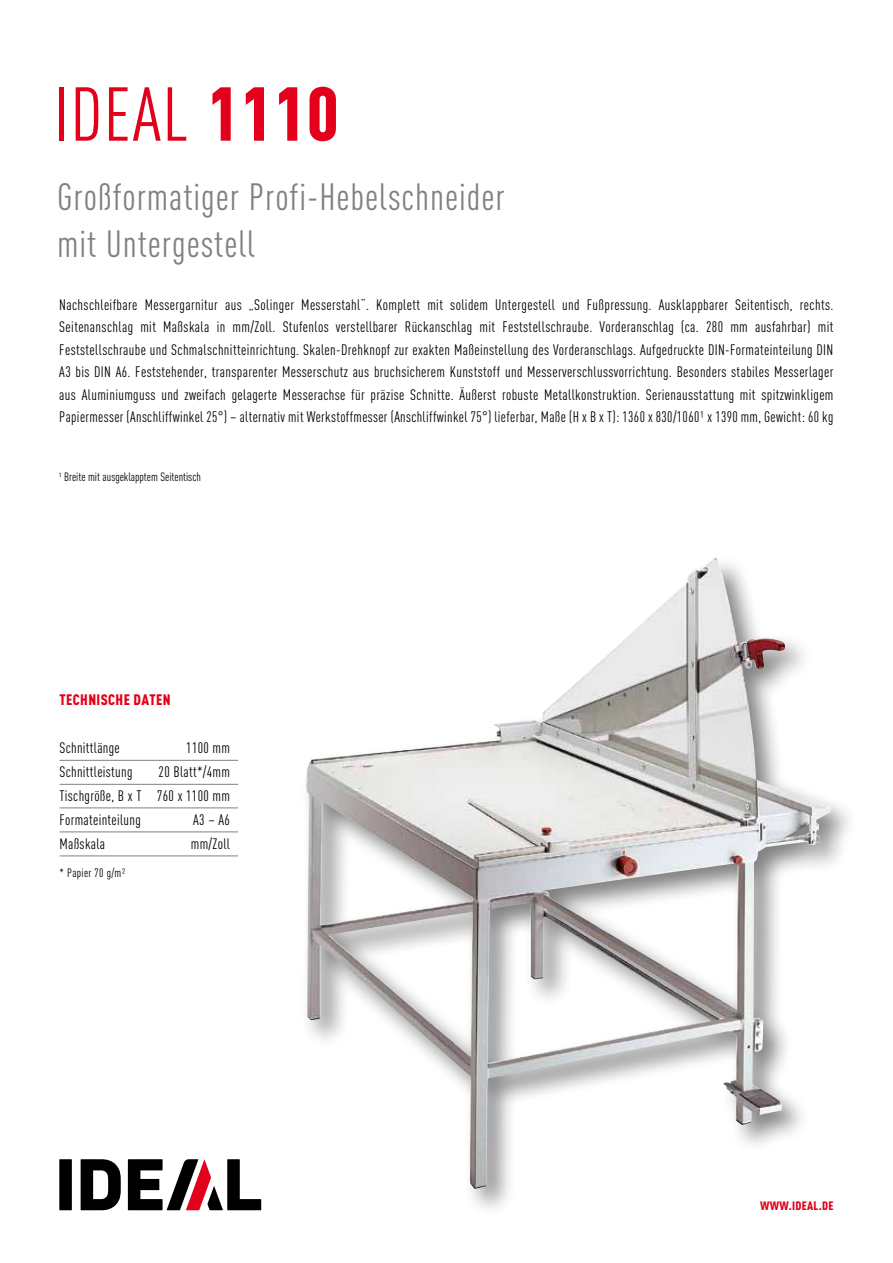
<style>
.page{position:relative;width:893px;height:1263px;background:#fff}
.page>*{position:absolute;margin:0;border:0;box-sizing:border-box;transform-origin:0 0}
.t1{font:75px "DIN Cond";letter-spacing:.02em;color:#e2001a}
.t2{font:37.5px/46.5px "DIN Cond";letter-spacing:.025em;color:#828182}
.t3{font:15px/22.5px "DIN Cond";letter-spacing:.02em;color:#000;text-align:justify}
.t4{font:900 15px "DIN Cond";letter-spacing:.025em;color:#e2001a}
.t5{font:12px "DIN Cond";color:#000}
.t6{font:12px "DIN Cond";letter-spacing:.025em;color:#000}
.t7{font:900 12px "DIN Cond";letter-spacing:.025em;color:#e2001a}
.s1{font-weight:900}
</style>
<div class="page">
<hr style="left:60px;top:760px;width:178px;height:1px;background:#828182">
<hr style="left:60px;top:784px;width:178px;height:1px;background:#828182">
<hr style="left:60px;top:808px;width:178px;height:1px;background:#828182">
<hr style="left:60px;top:832px;width:178px;height:1px;background:#828182">
<hr style="left:60px;top:856px;width:178px;height:1px;background:#828182">
<div style="left:59px;top:1159px;width:13px;height:51px;background:#000"></div>
<svg style="left:81px;top:1159px;width:40px;height:51px"></svg>
<svg style="left:128px;top:1159px;width:133px;height:51px"></svg>
<img style="left:306px;top:557px;width:525px;height:632px">
<h1 class="t1" style="left:54px;top:71px;width:286px">IDEAL <span class="s1">1110</span></h1>
<h2 class="t2" style="left:57px;top:174px;width:449px">Großformatiger Profi-Hebelschneider mit Untergestell</h2>
<p class="t3" style="left:59px;top:293px;width:776px">Nachschleifbare Messergarnitur aus „Solinger Messerstahl“. Komplett mit solidem Untergestell und Fußpressung. Ausklappbarer Seitentisch, rechts.<br>Seitenanschlag mit Maßskala in mm/Zoll. Stufenlos verstellbarer Rückanschlag mit Feststellschraube. Vorderanschlag (ca. 280 mm ausfahrbar) mit Feststellschraube und Schmalschnitteinrichtung. Skalen-Drehknopf zur exakten Maßeinstellung des Vorderanschlags. Aufgedruckte DIN-Formateinteilung DIN A3 bis DIN A6. Feststehender, transparenter Messerschutz aus bruchsicherem Kunststoff und Messerverschlussvorrichtung. Besonders stabiles Messerlager aus Aluminiumguss und zweifach gelagerte Messerachse für präzise Schnitte. Äußerst robuste Metallkonstruktion. Serienausstattung mit spitzwinkligem Papiermesser (Anschliffwinkel 25°) – alternativ mit Werkstoffmesser (Anschliffwinkel 75°) lieferbar, Maße (H x B x T): 1360 x 830/1060¹ x 1390 mm, Gewicht: 60 kg</p>
<p class="t5" style="left:59px;top:470px;width:143px"><sup>1</sup> Breite mit ausgeklapptem Seitentisch</p>
<p class="t4" style="left:60px;top:690px;width:113px">TECHNISCHE DATEN</p>
<p class="t3" style="left:60px;top:736px;width:62px">Schnittlänge</p>
<p class="t3" style="left:186px;top:736px;width:45px">1100 mm</p>
<p class="t3" style="left:60px;top:760px;width:75px">Schnittleistung</p>
<p class="t3" style="left:60px;top:760px;width:172px;line-height:24px;text-indent:99px">20 Blatt*/4mm Tischgröße, B x T 760 x 1100 mm Formateinteilung</p>
<p class="t3" style="left:193px;top:808px;width:38px">A3 – A6</p>
<p class="t3" style="left:60px;top:832px;width:47px">Maßskala</p>
<p class="t3" style="left:191px;top:832px;width:41px">mm/Zoll</p>
<p class="t6" style="left:60px;top:866px;width:68px">* Papier 70 g/m²</p>
<p class="t7" style="left:760px;top:1199px;width:75px">WWW.IDEAL.DE</p>
</div>
